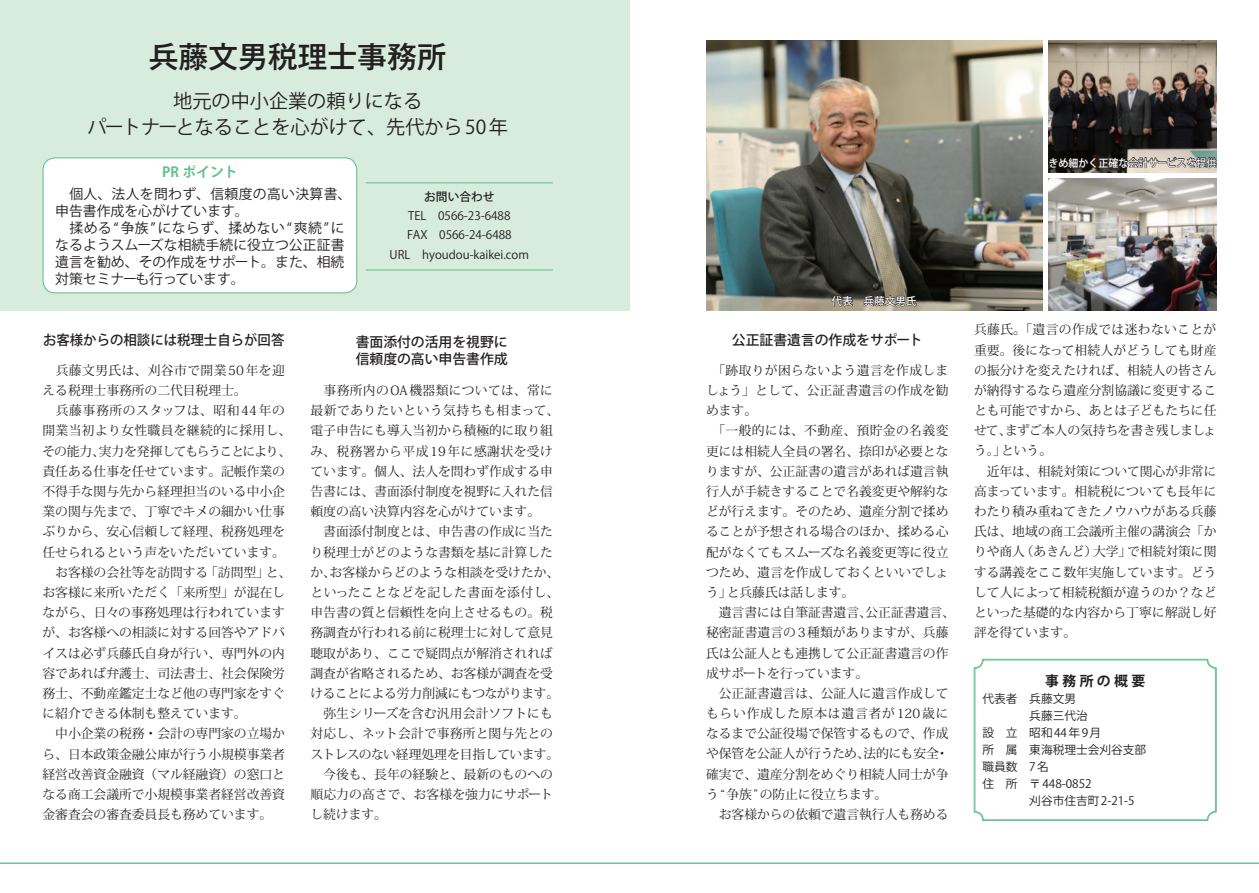
<style>
.page{position:relative;width:1259px;height:893px;background:#fff}
.page>*{position:absolute;margin:0;border:0;box-sizing:border-box;transform-origin:0 0}
.t1{font:500 29.7px "Gothic MB101 Pr 6 N";color:#231f20}
.t2{font:19.2px/25.5px "Koz Go Pro";color:#231f20;text-align:center}
.t3{font:13.8px/17px "Koz Go Pro";letter-spacing:.005em;color:#231f20}
.t4{font:500 13.8px/17px "Koz Go Pro";color:#231f20}
.t5{font:700 13.8px "Koz Go Pro";color:#65c18b}
.t6{font:700 13.8px "Koz Go Pro";letter-spacing:.25em;color:#231f20}
.t7{font:12.75px/20.2px "Koz Min Pro";color:#231f20}
.t8{font:11.7px/19.2px "Koz Go Pro";color:#231f20;text-align:center}
.t9{font:11.7px "Koz Go Pro";letter-spacing:.125em;color:#231f20}
.t10{font:500 11.7px "Koz Go Pro";color:#231f20}
.t11{font:500 10.65px "Koz Go Pro";color:#fff;scale:.94 1}
.t12{font:500 10.65px "Koz Go Pro";color:#fff}
</style>
<div class="page">
<hr style="left:0;top:863px;width:1259px;height:1px;background:#65c18b">
<img style="left:706px;top:40px;width:336px;height:270px">
<img style="left:1048px;top:179px;width:168px;height:131px">
<div style="left:0;top:0;width:629px;height:310px;background:#d8ecdd"></div>
<div style="left:43px;top:158px;width:314px;height:135px;background:#fff;border-radius:12px"></div>
<div style="left:43px;top:157px;width:314px;height:136px;border:1px solid #65c18b;border-radius:12px"></div>
<hr style="left:366px;top:182px;width:187px;height:1px;background:#65c18b">
<hr style="left:366px;top:269px;width:187px;height:2px;background:#65c18b">
<svg style="left:976px;top:658px;width:240px;height:163px"></svg>
<div style="left:974px;top:660px;width:241px;height:160px;border:1px solid #65c18b;border-radius:8px"></div>
<img style="left:1048px;top:40px;width:168px;height:116px">
<svg style="left:830px;top:295px;width:24px;height:16px"></svg>
<svg style="left:862px;top:280px;width:55px;height:28px;background:#534e43"></svg>
<svg style="left:1048px;top:156px;width:169px;height:17px;background:#635e57"></svg>
<h1 class="t1" style="left:149px;top:32px;width:299px">兵藤文男税理士事務所</h1>
<h2 class="t2" style="left:88px;top:89px;width:422px">地元の中小企業の頼りになる<br>パートナーとなることを心がけて、先代から 50 年</h2>
<p class="t5" style="left:162px;top:164px;width:77px">PR ポイント</p>
<p class="t3" style="left:55px;top:186px;width:298px">　個人、法人を問わず、信頼度の高い決算書、申告書作成を心がけています。<br>　揉める“争族”にならず、揉めない“爽続”になるようスムーズな相続手続に役立つ公正証書遺言を勧め、その作成をサポート。また、相続対策セミナーも行っています。</p>
<p class="t10" style="left:424px;top:189px;width:72px">お問い合わせ</p>
<p class="t8" style="left:390px;top:207px;width:141px">TEL　0566-23-6488<br>FAX　0566-24-6488<br>URL　hyoudou-kaikei.com</p>
<p class="t4" style="left:43px;top:332px;width:243px">お客様からの相談には税理士自らが回答</p>
<p class="t7" style="left:43px;top:360px;width:250px">　兵藤文男氏は、刈谷市で開業50年を迎える税理士事務所の二代目税理士。<br>　兵藤事務所のスタッフは、昭和44年の開業当初より女性職員を継続的に採用し、その能力、実力を発揮してもらうことにより、責任ある仕事を任せています。記帳作業の不得手な関与先から経理担当のいる中小企業の関与先まで、丁寧でキメの細かい仕事ぶりから、安心信頼して経理、税務処理を任せられるという声をいただいています。　お客様の会社等を訪問する「訪問型」と、お客様に来所いただく「来所型」が混在しながら、日々の事務処理は行われていますが、お客様への相談に対する回答やアドバイスは必ず兵藤氏自身が行い、専門外の内容であれば弁護士、司法書士、社会保険労務士、不動産鑑定士など他の専門家をすぐに紹介できる体制も整えています。<br>　中小企業の税務・会計の専門家の立場から、日本政策金融公庫が行う小規模事業者経営改善資金融資（マル経融資）の窓口となる商工会議所で小規模事業者経営改善資金審査会の審査委員長も務めています。</p>
<p class="t4" style="left:356px;top:334px;width:154px">書面添付の活用を視野に信頼度の高い申告書作成</p>
<p class="t7" style="left:310px;top:380px;width:250px">　事務所内のOA機器類については、常に最新でありたいという気持ちも相まって、電子申告にも導入当初から積極的に取り組み、税務署から平成19年に感謝状を受けています。個人、法人を問わず作成する申告書には、書面添付制度を視野に入れた信頼度の高い決算内容を心がけています。<br>　書面添付制度とは、申告書の作成に当たり税理士がどのような書類を基に計算したか、お客様からどのような相談を受けたか、といったことなどを記した書面を添付し、申告書の質と信頼性を向上させるもの。税務調査が行われる前に税理士に対して意見聴取があり、ここで疑問点が解消されれば調査が省略されるため、お客様が調査を受けることによる労力削減にもつながります。　弥生シリーズを含む汎用会計ソフトにも対応し、ネット会計で事務所と関与先とのストレスのない経理処理を目指しています。　今後も、長年の経験と、最新のものへの順応力の高さで、お客様を強力にサポートし続けます。</p>
<p class="t11" style="left:1048px;top:156px;width:180px">きめ細かく正確な会計サービスを提供</p>
<p class="t12" style="left:831px;top:294px;width:87px">代表　兵藤文男氏</p>
<p class="t4" style="left:732px;top:332px;width:192px">公正証書遺言の作成をサポート</p>
<p class="t7" style="left:706px;top:360px;width:250px">　「跡取りが困らないよう遺言を作成しましょう」として、公正証書遺言の作成を勧めます。<br>　「一般的には、不動産、預貯金の名義変更には相続人全員の署名、捺印が必要となりますが、公正証書の遺言があれば遺言執行人が手続きすることで名義変更や解約などが行えます。そのため、遺産分割で揉めることが予想される場合のほか、揉める心配がなくてもスムーズな名義変更等に役立つため、遺言を作成しておくといいでしょう」と兵藤氏は話します。<br>　遺言書には自筆証書遺言、公正証書遺言、秘密証書遺言の 3種類がありますが、兵藤氏は公証人とも連携して公正証書遺言の作成サポートを行っています。<br>　公正証書遺言は、公証人に遺言作成してもらい作成した原本は遺言者が120歳になるまで公証役場で保管するもので、作成や保管を公証人が行うため、法的にも安全・確実で、遺産分割をめぐり相続人同士が争う “争族 ”の防止に役立ちます。<br>　お客様からの依頼で遺言執行人も務める</p>
<p class="t7" style="left:974px;top:319px;width:244px">兵藤氏。「遺言の作成では迷わないことが重要。後になって相続人がどうしても財産の振分けを変えたければ、相続人の皆さんが納得するなら遺産分割協議に変更することも可能ですから、あとは子どもたちに任せて、まずご本人の気持ちを書き残しましょう。」という。<br>　近年は、相続対策について関心が非常に高まっています。相続税についても長年にわたり積み重ねてきたノウハウがある兵藤氏は、地域の商工会議所主催の講演会「かりや商人（あきんど）大学」で相続対策に関する講義をここ数年実施しています。どうして人によって相続税額が違うのか？などといった基礎的な内容から丁寧に解説し好評を得ています。</p>
<p class="t6" style="left:1045px;top:672px;width:102px">事務所の概要</p>
<p class="t8" style="left:982px;top:689px;width:95px">代表者 兵藤文男</p>
<p class="t8" style="left:1029px;top:706px;width:60px">兵藤三代治</p>
<p class="t9" style="left:982px;top:725px;width:120px">設　立 昭和44年9月</p>
<p class="t8" style="left:982px;top:740px;width:165px">所　属 東海税理士会刈谷支部</p>
<p class="t8" style="left:982px;top:757px;width:68px">職員数 7 名</p>
<p class="t8" style="left:982px;top:774px;width:111px">住　所 〒 448-0852</p>
<p class="t8" style="left:1029px;top:791px;width:107px">刈谷市住吉町 2-21-5</p>
</div>
